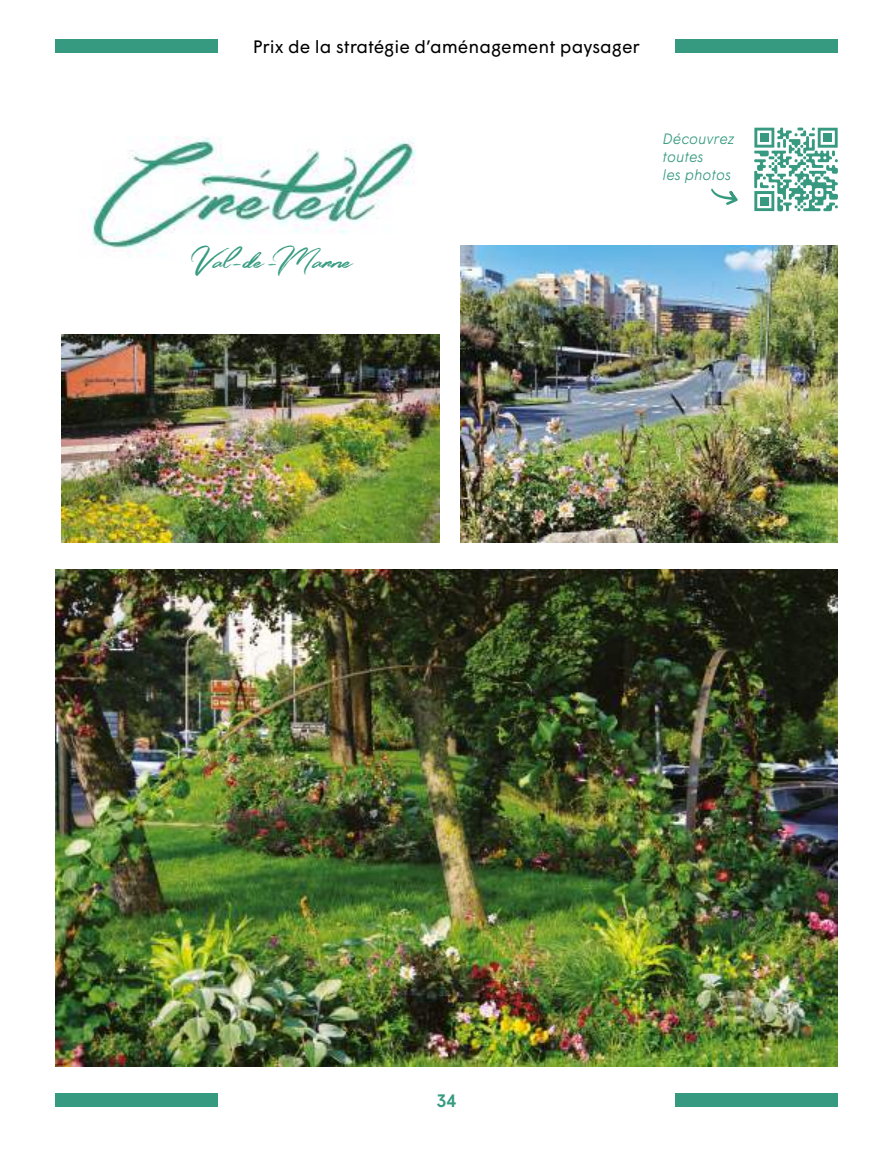
<style>
.page{position:relative;width:893px;height:1149px;background:#fff}
.page>*{position:absolute;margin:0;border:0;box-sizing:border-box;transform-origin:0 0}
.t1{font:31.8px "Simpletune Free Personal Use";letter-spacing:-.01em;color:#369a80}
.t2{font:18px "Wigrum";color:#000}
.t3{font:500 18px "Wigrum";color:#369a80}
.t4{font:italic 300 15px/18px "Wigrum";color:#369a80}
</style>
<div class="page">
<div style="left:55px;top:1093px;width:163px;height:13px;background:#369a80"></div>
<div style="left:675px;top:1093px;width:163px;height:13px;background:#369a80"></div>
<div style="left:55px;top:40px;width:163px;height:13px;background:#369a80"></div>
<div style="left:675px;top:40px;width:163px;height:13px;background:#369a80"></div>
<img style="left:55px;top:569px;width:783px;height:497px">
<img style="left:460px;top:246px;width:378px;height:296px">
<img style="left:89px;top:136px;width:327px;height:121px">
<img style="left:62px;top:334px;width:377px;height:208px">
<svg style="left:711px;top:188px;width:27px;height:17px"></svg>
<svg style="left:754px;top:127px;width:84px;height:85px"></svg>
<div style="left:760px;top:133px;width:8px;height:9px;background:#379a80"></div>
<div style="left:823px;top:133px;width:9px;height:9px;background:#379a80"></div>
<div style="left:760px;top:197px;width:8px;height:8px;background:#379a80"></div>
<p class="t2" style="left:253px;top:33px;width:389px">Prix de la stratégie d’aménagement paysager</p>
<h1 class="t1" style="left:190px;top:238px;width:164px">Val - de Marne</h1>
<h1 class="t1" style="left:267px;top:243px;width:12px">-</h1>
<p class="t4" style="left:663px;top:128px;width:73px">Découvrez toutes<br>les photos</p>
<p class="t3" style="left:436px;top:1086px;width:21px">34</p>
</div>
